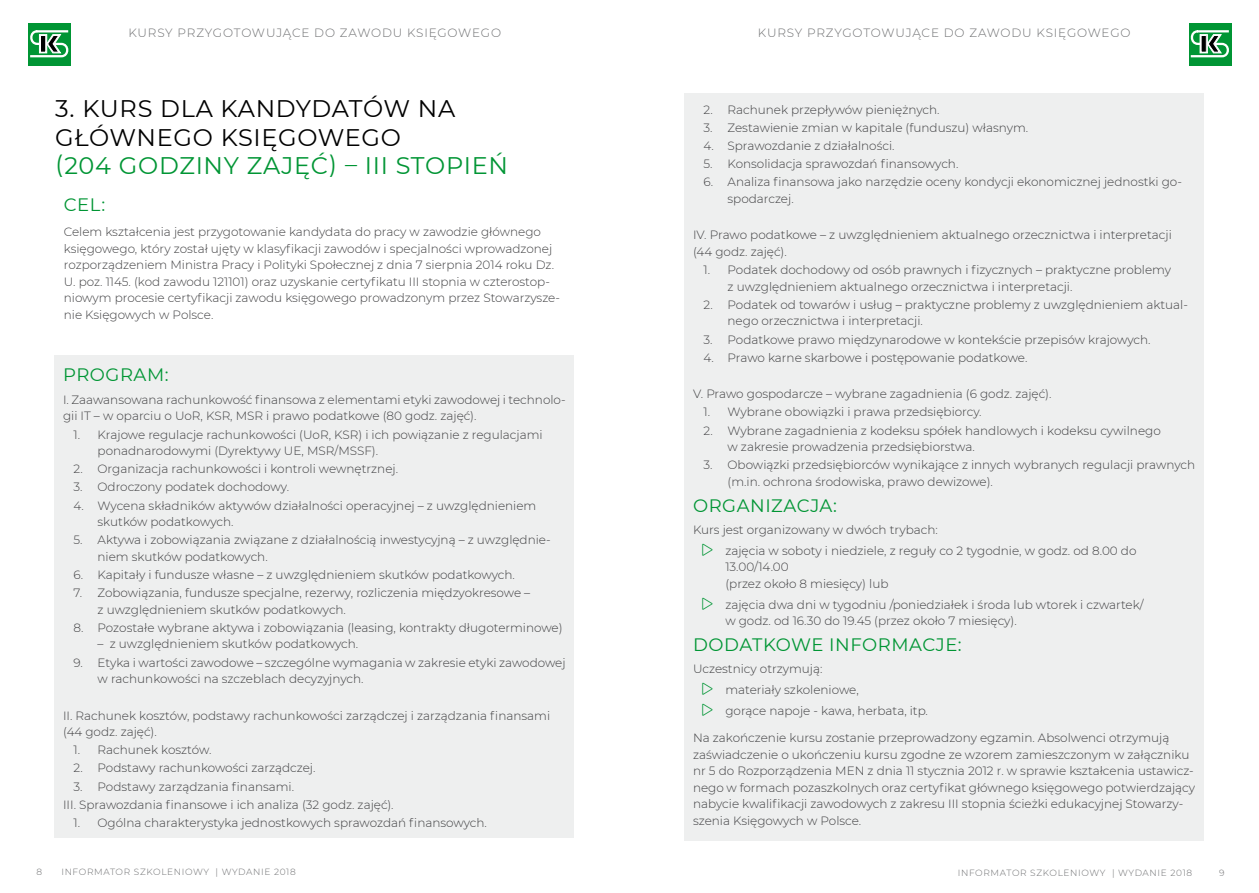
<style>
.page{position:relative;width:1259px;height:893px;background:#fff}
.page>*{position:absolute;margin:0;border:0;box-sizing:border-box;transform-origin:0 0}
.t1{font:24px/28.8px "Montserrat";letter-spacing:.025em;color:#000}
.t2{font:24px "Montserrat";letter-spacing:.03em;color:#009534}
.t3{font:18px "Montserrat";letter-spacing:.03em;color:#009534}
.t4{font:300 12px/16.5px "Montserrat";color:#3e3e40}
.t5{font:300 12px "Montserrat";letter-spacing:.07em;color:#6d6e70}
.t6{font:300 9px "Montserrat";letter-spacing:.07em;color:#6d6e70}
.s1{color:#009534}
</style>
<div class="page">
<div style="left:28px;top:23px;width:43px;height:42px;background:#009534"></div>
<svg style="left:30px;top:30px;width:39px;height:28px"></svg>
<div style="left:1188px;top:23px;width:43px;height:42px;background:#009534"></div>
<svg style="left:1188px;top:29px;width:41px;height:29px"></svg>
<div style="left:55px;top:355px;width:519px;height:483px;background:#eeefef"></div>
<div style="left:684px;top:94px;width:519px;height:746px;background:#eeefef"></div>
<p class="t5" style="left:128px;top:25px;width:232px">Kursy p rzygotow ując e do zawo</p>
<p class="t5" style="left:382px;top:25px;width:32px">du ksi</p>
<p class="t5" style="left:429px;top:25px;width:21px">ęgow</p>
<p class="t5" style="left:472px;top:25px;width:20px">ego</p>
<h1 class="t1" style="left:55px;top:93px;width:401px">3. KURS DLA KANDYDATÓW NA<br>GŁÓWNEGO KSIĘGOWEGO</h1>
<h1 class="t2" style="left:55px;top:149px;width:84px">(204 GOD</h1>
<h1 class="t2" style="left:179px;top:149px;width:31px">ZINY</h1>
<h1 class="t2" style="left:247px;top:149px;width:165px">ZAJĘĆ) – III STOPIE</h1>
<h1 class="t2" style="left:488px;top:149px;width:21px">Ń</h1>
<h2 class="t3" style="left:64px;top:192px;width:43px">CEL:</h2>
<p class="t4" style="left:64px;top:223px;width:498px">Celem kształcenia jest przygotowanie kandydata do pracy w zawodzie głównego księgowego, który został ujęty w klasyfikacji zawodów i specjalności wprowadzonej rozporządzeniem Ministra Pracy i Polityki Społecznej z dnia 7 sierpnia 2014 roku Dz.<br>U . poz. 1145. (kod zawodu 121101) oraz uzyskanie certyfikatu III stopnia w czterostop&shy;niowym procesie certyfikacji zawodu księgowego prowadzonym przez Stowarzysze&shy;nie Księgowych w Polsce.</p>
<h2 class="t3" style="left:63px;top:363px;width:107px">PROGRAM:</h2>
<p class="t4" style="left:63px;top:391px;width:504px">I. Zaawansowana rachunkowość finansowa z elementami etyki zawodowej i technolo&shy;gii IT – w oparciu o U oR, KSR, MSR i prawo podatkowe (80 godz. zajęć).</p>
<p class="t4" style="left:98px;top:426px;width:447px;text-indent:-24px">1. Krajowe regulacje rachunkowości (UoR, KSR) i ich powiązanie z regulacjami ponadnarodowymi (Dyrektywy UE, MSR/MSSF).</p>
<p class="t4" style="left:74px;top:460px;width:326px">2. Organizacja rachunkowości i kontroli wewnętrznej.</p>
<p class="t4" style="left:74px;top:478px;width:217px">3. Odroczony podatek dochodowy.</p>
<p class="t4" style="left:98px;top:497px;width:440px;text-indent:-24px">4. Wycena składników aktywów działalności operacyjnej – z uwzględnieniem skutków podatkowych.</p>
<p class="t4" style="left:98px;top:531px;width:455px;text-indent:-24px">5. Aktywa i zobowiązania związane z działalnością inwestycyjną – z uwzględnie&shy;niem skutków podatkowych.</p>
<p class="t4" style="left:74px;top:566px;width:443px">6. Kapitały i fundusze własne – z uwzględnieniem skutków podatkowych.</p>
<p class="t4" style="left:98px;top:584px;width:434px;text-indent:-24px">7. Zobowiązania, fundusze specjalne, rezerwy, rozliczenia międzyokresowe – z uwzględnieniem skutków podatkowych.</p>
<p class="t4" style="left:74px;top:619px;width:490px">8. Pozostałe wybrane aktywa i zobowiązania (leasing, kontrakty długoterminowe)</p>
<p class="t4" style="left:98px;top:636px;width:262px">– z uwzględnieniem skutków podatkowych.</p>
<p class="t4" style="left:98px;top:654px;width:469px;text-indent:-24px">9. Etyka i wartości zawodowe – szczególne wymagania w zakresie etyki zawodowej w rachunkowości na szczeblach decyzyjnych.</p>
<p class="t4" style="left:63px;top:707px;width:488px">II. Rachunek kosztów, podstawy rachunkowości zarządczej i zarządzania finansami (44 godz. zajęć).</p>
<p class="t4" style="left:74px;top:741px;width:139px">1. Rachunek kosztów.</p>
<p class="t4" style="left:74px;top:760px;width:243px">2. Podstawy rachunkowości zarządczej.</p>
<p class="t4" style="left:63px;top:777px;width:332px;line-height:18.1px;text-indent:10px">3. Podstawy zarządzania finansami.<br>III. Sprawozdania finansowe i ich analiza (32 godz. zajęć).</p>
<p class="t4" style="left:74px;top:814px;width:415px">1. Ogólna charakterystyka jednostkowych sprawozdań finansowych.</p>
<p class="t6" style="left:37px;top:866px;width:7px">8</p>
<p class="t6" style="left:61px;top:866px;width:129px">Informator szkoleniow</p>
<p class="t6" style="left:203px;top:866px;width:94px">y | wydani e 2018</p>
<p class="t5" style="left:758px;top:25px;width:232px">Kursy p rzygotow ując e do zawo</p>
<p class="t5" style="left:1011px;top:25px;width:32px">du ksi</p>
<p class="t5" style="left:1058px;top:25px;width:21px">ęgow</p>
<p class="t5" style="left:1101px;top:25px;width:20px">ego</p>
<p class="t4" style="left:703px;top:101px;width:237px">2. Rachunek przepływów pieniężnych.</p>
<p class="t4" style="left:703px;top:119px;width:326px">3. Zestawienie zmian w kapitale (funduszu) własnym.</p>
<p class="t4" style="left:703px;top:137px;width:193px">4. Sprawozdanie z działalności.</p>
<p class="t4" style="left:703px;top:155px;width:256px">5. Konsolidacja sprawozdań finansowych.</p>
<p class="t4" style="left:727px;top:174px;width:456px;text-indent:-24px">6. Analiza finansowa jako narzędzie oceny kondycji ekonomicznej jednostki go&shy;spodarczej.</p>
<p class="t4" style="left:693px;top:226px;width:480px">IV. Prawo podatkowe – z uwzględnieniem aktualnego orzecznictwa i interpretacji (44 godz. zajęć).</p>
<p class="t4" style="left:727px;top:261px;width:445px;text-indent:-24px">1. Podatek dochodowy od osób prawnych i fizycznych – praktyczne problemy z uwzględnieniem aktualnego orzecznictwa i interpretacji.</p>
<p class="t4" style="left:727px;top:296px;width:462px;text-indent:-24px">2. Podatek od towarów i usług – praktyczne problemy z uwzględnieniem aktual&shy;nego orzecznictwa i interpretacji.</p>
<p class="t4" style="left:703px;top:331px;width:448px">3. Podatkowe prawo międzynarodowe w kontekście przepisów krajowych.</p>
<p class="t4" style="left:703px;top:349px;width:325px">4. Prawo karne skarbowe i postępowanie podatkowe.</p>
<p class="t4" style="left:693px;top:385px;width:360px">V. Prawo gospodarcze – wybrane zagadnienia (6 godz. zajęć).</p>
<p class="t4" style="left:703px;top:403px;width:280px">1. Wybrane obowiązki i prawa przedsiębiorcy.</p>
<p class="t4" style="left:727px;top:422px;width:435px;text-indent:-24px">2. Wybrane zagadnienia z kodeksu spółek handlowych i kodeksu cywilnego w zakresie prowadzenia przedsiębiorstwa.</p>
<p class="t4" style="left:727px;top:456px;width:469px;text-indent:-24px">3. Obowiązki przedsiębiorców wynikające z innych wybranych regulacji prawnych (m.in. ochrona środowiska, prawo dewizowe).</p>
<h2 class="t3" style="left:693px;top:493px;width:145px">ORGANIZACJA:</h2>
<p class="t4" style="left:693px;top:521px;width:246px">Kurs jest organizowany w dwóch trybach:</p>
<p class="t4" style="left:725px;top:542px;width:412px;text-indent:-24px"><span class="s1">▼</span> zajęcia w soboty i niedziele, z reguły co 2 tygodnie, w godz. od 8.00 do<br>13.00/14.00<br>(przez około 8 miesięcy) lub</p>
<p class="t4" style="left:725px;top:596px;width:420px;text-indent:-24px"><span class="s1">▼</span> zajęcia dwa dni w tygodniu /poniedziałek i środa lub wtorek i czwartek/ w godz. od 16.30 do 19.45 (przez około 7 miesięcy).</p>
<h2 class="t3" style="left:693px;top:632px;width:270px">DODATKOWE INFORMACJE:</h2>
<p class="t4" style="left:693px;top:660px;width:131px">U czestnicy otrzymują:</p>
<p class="t4" style="left:701px;top:681px;width:159px"><span class="s1">▼</span> materiały szkoleniowe,</p>
<p class="t4" style="left:701px;top:702px;width:228px"><span class="s1">▼</span> gorące napoje - kawa, herbata, itp.</p>
<p class="t4" style="left:693px;top:729px;width:504px">N a zakończenie kursu zostanie przeprowadzony egzamin. Absolwenci otrzymują zaświadczenie o ukończeniu kursu zgodne ze wzorem zamieszczonym w załączniku nr 5 do Rozporządzenia MEN z dnia 11 stycznia 2012 r. w sprawie kształcenia ustawicz&shy;nego w formach pozaszkolnych oraz certyfikat głównego księgowego potwierdzający nabycie kwalifikacji zawodowych z zakresu III stopnia ścieżki edukacyjnej Stowarzy&shy;szenia Księgowych w Polsce.</p>
<p class="t6" style="left:957px;top:867px;width:129px">Informator szkoleniow</p>
<p class="t6" style="left:1100px;top:867px;width:94px">y | wydani e 2018</p>
<p class="t6" style="left:1219px;top:867px;width:7px">9</p>
</div>
